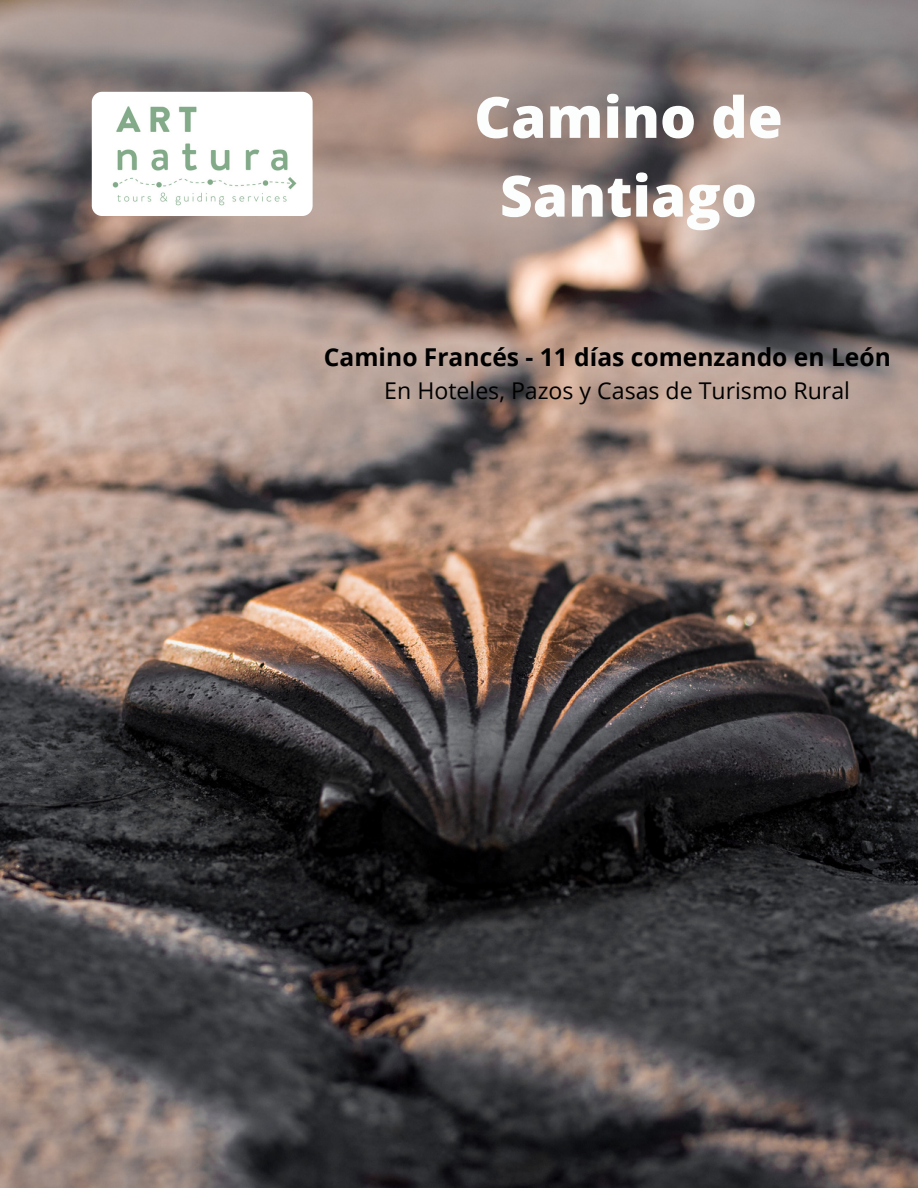
<style>
.page{position:relative;width:918px;height:1188px;background:#fff}
.page>*{position:absolute;margin:0;border:0;box-sizing:border-box;transform-origin:0 0}
.t1{font:800 56.85px/78.8px "Open Sans";color:#fcfefd;text-align:center}
.t2{font:700 24.6px "Open Sans";color:#000}
.t3{font:23.1px "Open Sans";color:#000}
</style>
<div class="page">
<img style="left:0;top:0;width:918px;height:1188px">
<img style="left:92px;top:92px;width:221px;height:124px;border-radius:10px">
<p class="t1" style="left:474px;top:76px;width:310px">Camino de<br>Santiago</p>
<p class="t2" style="left:324px;top:340px;width:568px">Camino Francés - 11 días comenzando en León</p>
<p class="t3" style="left:384px;top:374px;width:467px">En Hoteles, Pazos y Casas de Turismo Rural</p>
</div>
